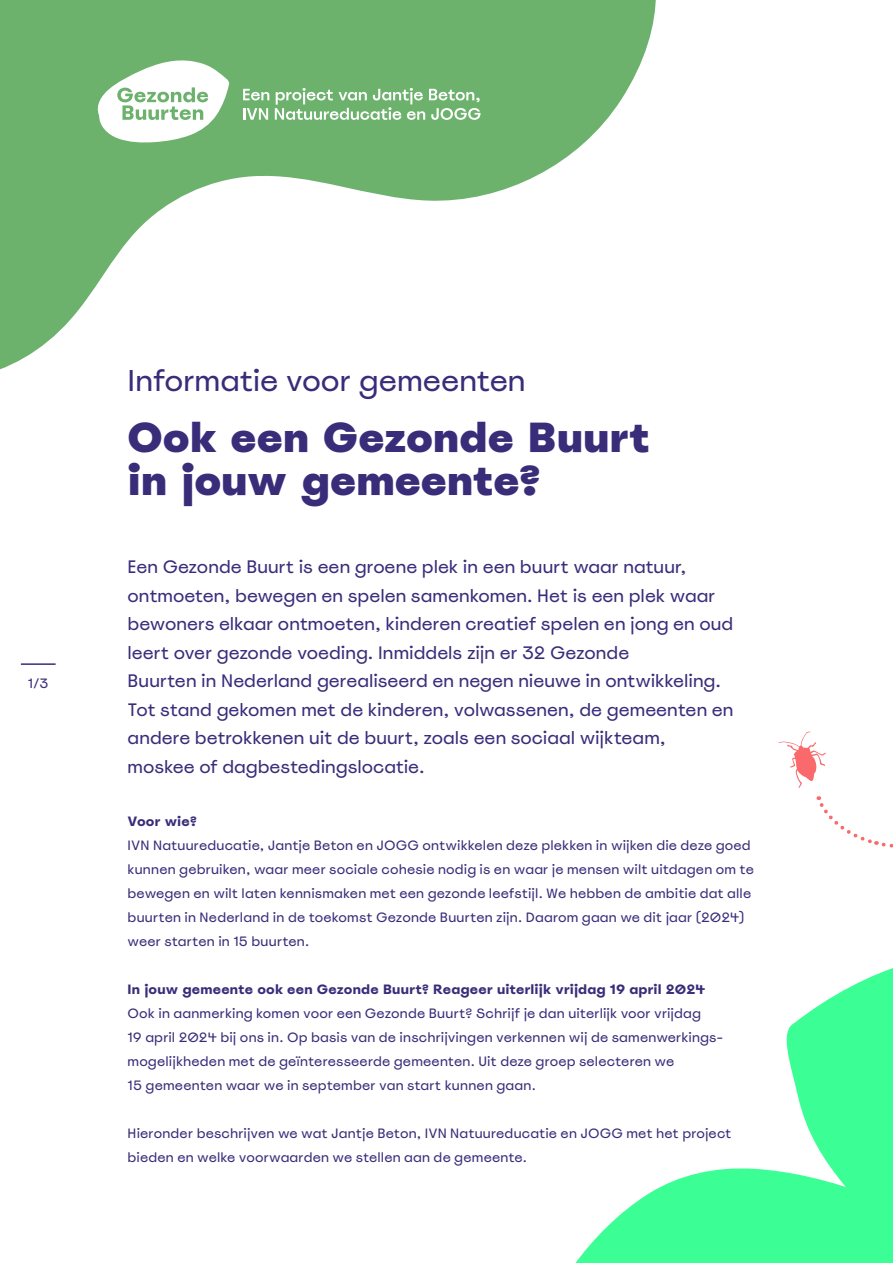
<style>
.page{position:relative;width:893px;height:1263px;background:#fff}
.page>*{position:absolute;margin:0;border:0;box-sizing:border-box;transform-origin:0 0}
.t1{font:900 42px/43.5px "Spoof";letter-spacing:-.005em;color:#392d7a}
.t2{font:30px "Spoof";color:#392d7a}
.t3{font:18px/28.5px "Spoof";color:#392d7a}
.t4{font:13.5px/24px "Spoof";letter-spacing:.015em;color:#392d7a}
.t5{font:700 13.5px "Spoof";letter-spacing:.01em;color:#392d7a}
</style>
<div class="page">
<svg style="left:0;top:0;width:656px;height:370px;fill:#6cb26d"></svg>
<hr style="left:21px;top:663px;width:35px;height:2px;background:#392d7a">
<svg style="left:95px;top:58px;width:136px;height:85px"></svg>
<svg style="left:243px;top:89px;width:26px;height:11px"></svg>
<svg style="left:243px;top:108px;width:25px;height:12px"></svg>
<svg style="left:275px;top:88px;width:206px;height:32px"></svg>
<svg style="left:778px;top:731px;width:48px;height:57px"></svg>
<svg style="left:816px;top:796px;width:77px;height:52px"></svg>
<svg style="left:575px;top:968px;width:318px;height:295px"></svg>
<p class="t4" style="left:28px;top:671px;width:22px">1/3</p>
<h2 class="t2" style="left:128px;top:362px;width:400px">Informatie voor gemeenten</h2>
<h1 class="t1" style="left:128px;top:415px;width:524px">Ook een Gezonde Buurt in jouw gemeente?</h1>
<p class="t3" style="left:128px;top:553px;width:607px">Een Gezonde Buurt is een groene plek in een buurt waar natuur, ontmoeten, bewegen en spelen samenkomen. Het is een plek waar bewoners elkaar ontmoeten, kinderen creatief spelen en jong en oud leert over gezonde voeding. Inmiddels zijn er 32 Gezonde<br>Buurten in Nederland gerealiseerd en negen nieuwe in ontwikkeling.<br>Tot stand gekomen met de kinderen, volwassenen, de gemeenten en andere betrokkenen uit de buurt, zoals een sociaal wijkteam, moskee of dagbestedingslocatie.</p>
<p class="t5" style="left:128px;top:812px;width:71px">Voor wie?</p>
<p class="t4" style="left:128px;top:833px;width:628px">IVN Natuureducatie, Jantje Beton en JOGG ontwikkelen deze plekken in wijken die deze goed kunnen gebruiken, waar meer sociale cohesie nodig is en waar je mensen wilt uitdagen om te bewegen en wilt laten kennismaken met een gezonde leefstijl. We hebben de ambitie dat alle buurten in Nederland in de toekomst Gezonde Buurten zijn. Daarom gaan we dit jaar (2024) weer starten in 15 buurten.</p>
<p class="t5" style="left:128px;top:980px;width:579px">In jouw gemeente ook een Gezonde Buurt? Reageer uiterlijk vrijdag 19 april 2024</p>
<p class="t4" style="left:128px;top:1001px;width:597px">Ook in aanmerking komen voor een Gezonde Buurt? Schrijf je dan uiterlijk voor vrijdag<br>19 april 2024 bij ons in. Op basis van de inschrijvingen verkennen wij de samenwerkings&shy;mogelijkheden met de geïnteresseerde gemeenten. Uit deze groep selecteren we<br>15 gemeenten waar we in september van start kunnen gaan.</p>
<p class="t4" style="left:128px;top:1121px;width:605px">Hieronder beschrijven we wat Jantje Beton, IVN Natuureducatie en JOGG met het project bieden en welke voorwaarden we stellen aan de gemeente.</p>
</div>
